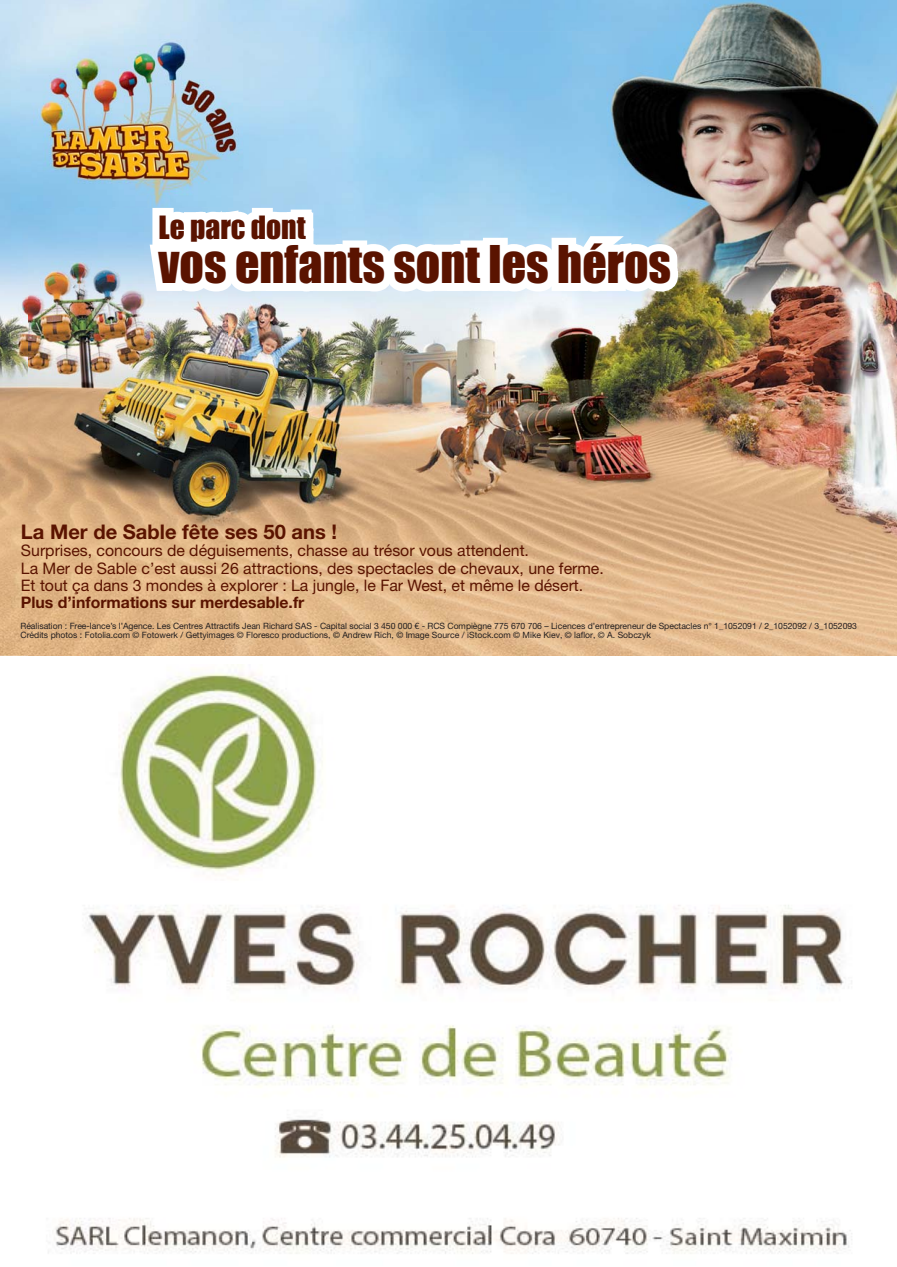
<style>
.page{position:relative;width:897px;height:1267px;background:#fff}
.page>*{position:absolute;margin:0;border:0;box-sizing:border-box;transform-origin:0 0}
.t1{font:48px "Impact";color:#5a1300}
.t2{font:29.55px "Impact";color:#5a1300}
.t3{font:700 20.25px "Helvetica Neue LT Std";color:#5a1300}
.t4{font:15.9px/17.2px "Helvetica Neue LT Std";color:#5a1300}
.t5{font:700 15.9px "Helvetica Neue LT Std";color:#5a1300}
.t6{font:8.7px/8.7px "Helvetica Neue LT Std";letter-spacing:-.005em;color:#231f20}
</style>
<div class="page">
<img style="left:0;top:0;width:896px;height:31px">
<img style="left:0;top:31px;width:29px;height:624px">
<img style="left:227px;top:31px;width:669px;height:624px">
<img style="left:29px;top:208px;width:198px;height:447px">
<img style="left:20px;top:23px;width:223px;height:185px">
<img style="left:141px;top:175px;width:549px;height:226px">
<div style="left:203px;top:234px;width:48px;height:26px;background:#fff"></div>
<img style="left:48px;top:665px;width:804px;height:589px">
<h2 class="t2" style="left:158px;top:217px;width:149px">Le parc dont</h2>
<h1 class="t1" style="left:158px;top:249px;width:514px">vos enfants sont les héros</h1>
<h3 class="t3" style="left:21px;top:520px;width:318px">La Mer de Sable fête ses 50 ans !</h3>
<h3 class="t4" style="left:21px;top:543px;width:584px">Surprises, concours de déguisements, chasse au trésor vous attendent.<br>La Mer de Sable c’est aussi 26 attractions, des spectacles de chevaux, une ferme.<br>Et tout ça dans 3 mondes à explorer : La jungle, le Far West, et même le désert.</h3>
<h3 class="t5" style="left:21px;top:593px;width:285px">Plus d’informations sur merdesable.fr</h3>
<p class="t6" style="left:20px;top:622px;width:838px">Réalisation : Free-lance’s l’Agence. Les Centres Attractifs Jean Richard SAS - Capital social 3 450 000 € - RCS Compiègne 775 670 706 – Licences d’entrepreneur de Spectacles n° 1_1052091 / 2_1052092 / 3_1052093<br>Crédits photos : Fotolia.com © Fotowerk / Gettyimages © Floresco productions, © Andrew Rich, © Image Source / iStock.com © Mike Kiev, © laflor, © A. Sobczyk</p>
</div>
